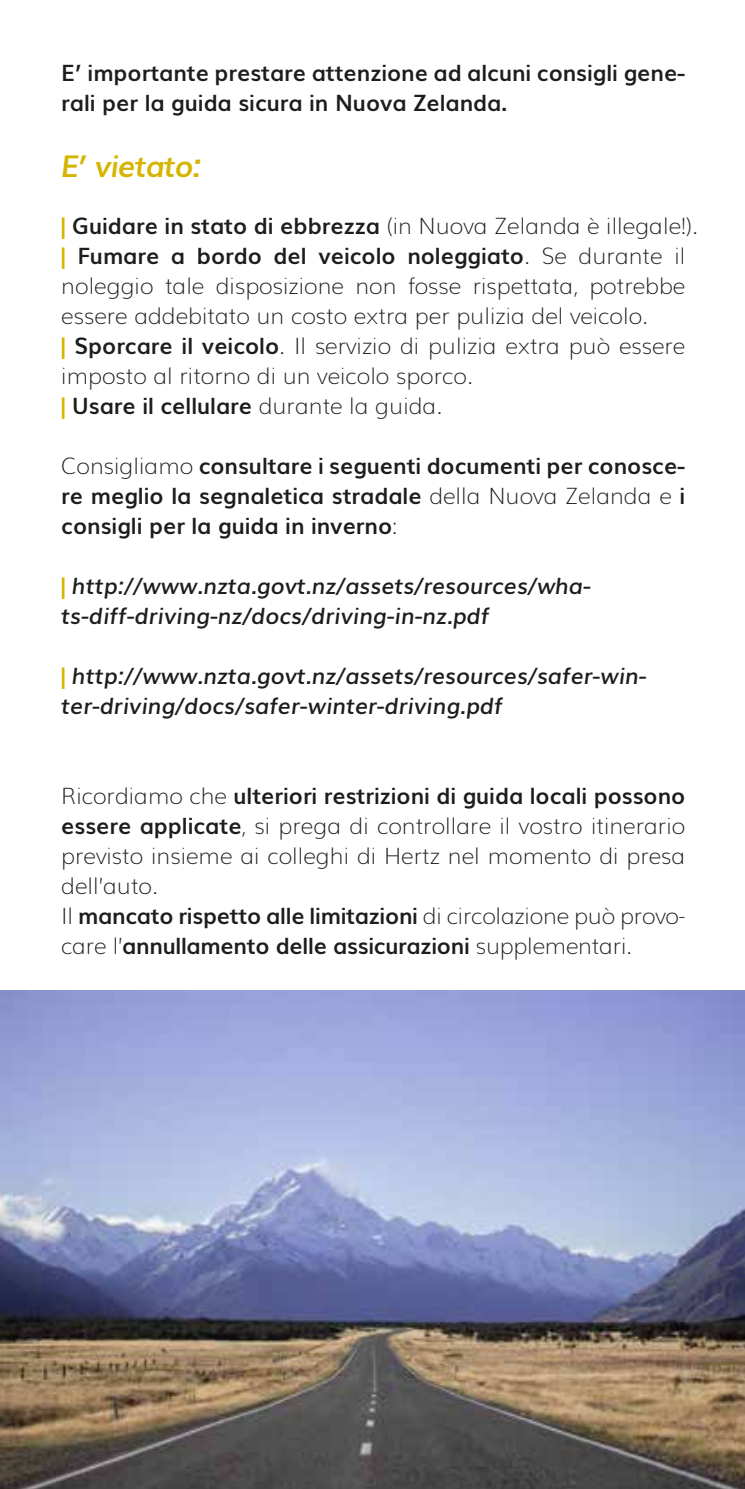
<style>
.page{position:relative;width:745px;height:1489px;background:#fff}
.page>*{position:absolute;margin:0;border:0;box-sizing:border-box;transform-origin:0 0}
.t1{font:italic 700 30px "Muli";letter-spacing:-.025em;color:#d6b500}
.t2{font:200 22.5px/30px "Muli";color:#1d1d1b}
.t3{font:700 22.5px/30px "Muli";color:#1d1d1b}
.t4{font:italic 600 22.5px/30px "Muli";color:#1d1d1b}
.s1{font-weight:700;color:#d6b500}
.s2{font-weight:700}
.s3{font-weight:200}
.s4{font-weight:700;font-style:normal;color:#d6b500}
</style>
<div class="page">
<img style="left:0;top:990px;width:744px;height:498px">
<p class="t3" style="left:61px;top:56px;width:625px">E’ importante prestare attenzione ad alcuni consigli gene&shy;rali per la guida sicura in Nuova Zelanda.</p>
<h1 class="t1" style="left:61px;top:142px;width:142px">E’ vietato:</h1>
<p class="t2" style="left:61px;top:209px;width:638px"><span class="s1">|</span> <span class="s2">Guidare in stato di ebbrezza</span> (in Nuova Zelanda è illegale!). <span class="s1">|</span> <span class="s2">Fumare a bordo del veicolo noleggiato</span>. Se durante il noleggio tale disposizione non fosse rispettata, potrebbe essere addebitato un costo extra per pulizia del veicolo.<br><span class="s1">|</span> <span class="s2">Sporcare il veicolo</span>. Il servizio di pulizia extra può essere imposto al ritorno di un veicolo sporco.<br><span class="s1">|</span> <span class="s2">Usare il cellulare</span> durante la guida.</p>
<p class="t3" style="left:61px;top:449px;width:625px;text-align:justify"><span class="s3">Consigliamo</span> consultare i seguenti documenti per conosce&shy;re meglio la segnaletica stradale <span class="s3">della Nuova Zelanda e</span> i consigli per la guida in inverno<span class="s3">:</span></p>
<p class="t4" style="left:61px;top:569px;width:530px"><span class="s4">|</span> http://www.nzta.govt.nz/assets/resources/wha&shy;ts-diff-driving-nz/docs/driving-in-nz.pdf</p>
<p class="t4" style="left:61px;top:659px;width:586px"><span class="s4">|</span> http://www.nzta.govt.nz/assets/resources/safer-win&shy;ter-driving/docs/safer-winter-driving.pdf</p>
<p class="t2" style="left:61px;top:779px;width:625px">Ricordiamo che <span class="s2">ulteriori restrizioni di guida locali possono essere applicate</span>, si prega di controllare il vostro itinerario previsto insieme ai colleghi di Hertz nel momento di presa dell’auto.<br>Il <span class="s2">mancato rispetto alle limitazioni</span> di circolazione può provo&shy;care l’<span class="s2">annullamento delle assicurazioni</span> supplementari.</p>
</div>
